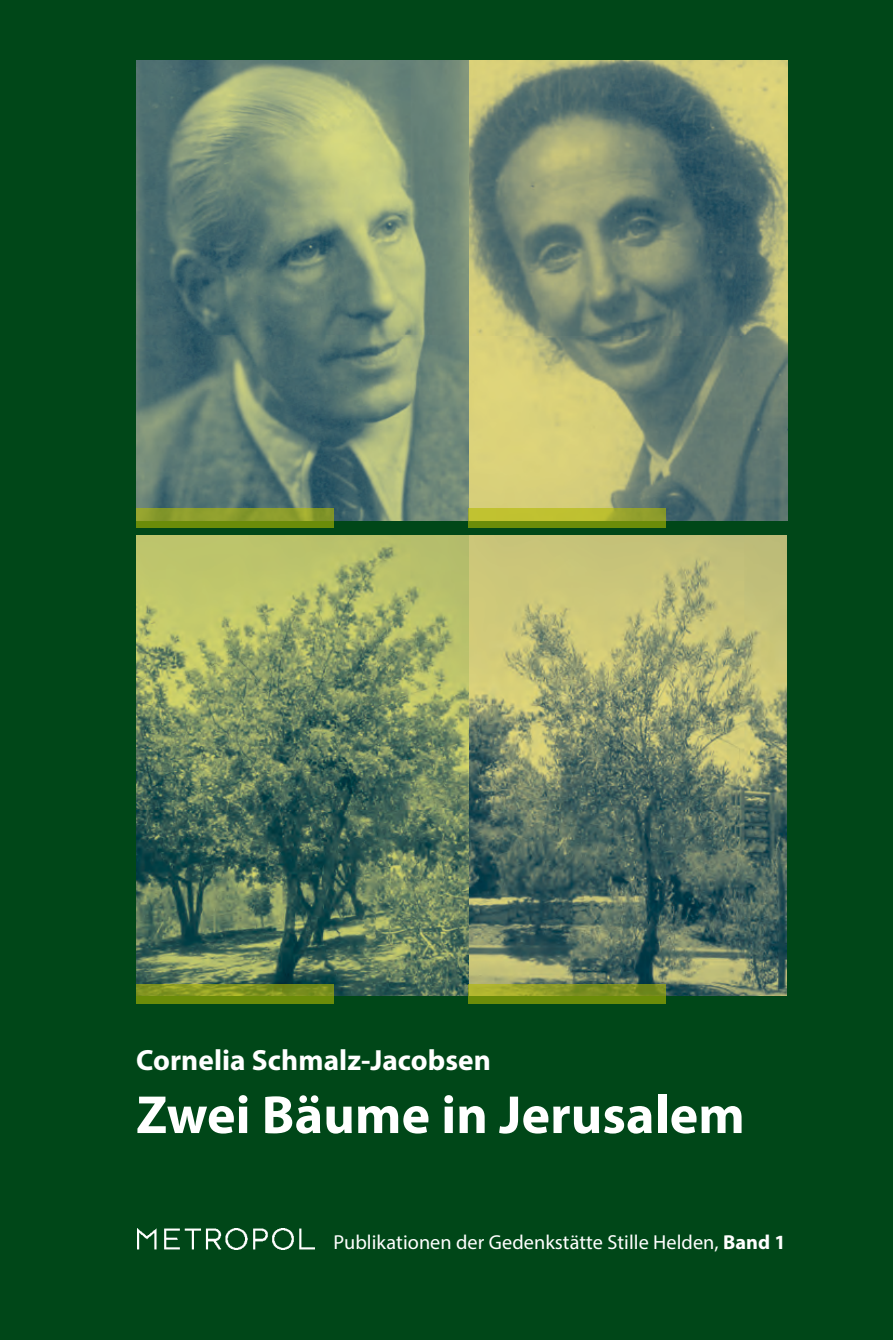
<style>
.page{position:relative;width:893px;height:1340px;background:#fff}
.page>*{position:absolute;margin:0;border:0;box-sizing:border-box;transform-origin:0 0}
.titel_sj{font:700 54px "Myriad Pro";letter-spacing:.005em;color:#fff}
.titel_autor_neu{font:700 29.25px "Myriad Pro";letter-spacing:.005em;color:#fff}
.titel_kleiner{font:20.25px "Myriad Pro";letter-spacing:.005em;color:#fff}
.s1{font-weight:700}
</style>
<div class="page">
<div style="left:0;top:0;width:5px;height:1339px;background:#004718"></div>
<div style="left:2px;top:0;width:891px;height:1339px;background:#004718"></div>
<img style="left:137px;top:1228px;width:177px;height:21px">
<img style="left:468px;top:536px;width:319px;height:459px">
<svg style="left:136px;top:536px;width:332px;height:459px;background:#738b5f"></svg>
<img style="left:468px;top:61px;width:319px;height:459px">
<svg style="left:136px;top:61px;width:332px;height:459px;background:#708976"></svg>
<svg style="left:136px;top:509px;width:198px;height:19px;background:#80961f"></svg>
<svg style="left:468px;top:509px;width:198px;height:19px;background:#98a721"></svg>
<svg style="left:136px;top:984px;width:198px;height:19px;background:#799218"></svg>
<svg style="left:468px;top:984px;width:198px;height:19px;background:#80951b"></svg>
<p class="titel_autor_neu" style="left:136px;top:1041px;width:356px">Cornelia Schmalz-Jacobsen</p>
<p class="titel_sj" style="left:136px;top:1079px;width:610px">Zwei Bäume in Jerusalem</p>
<p class="titel_kleiner" style="left:334px;top:1229px;width:454px">Publikationen der Gedenkstätte Stille Helden, <span class="s1">Band 1</span></p>
</div>
